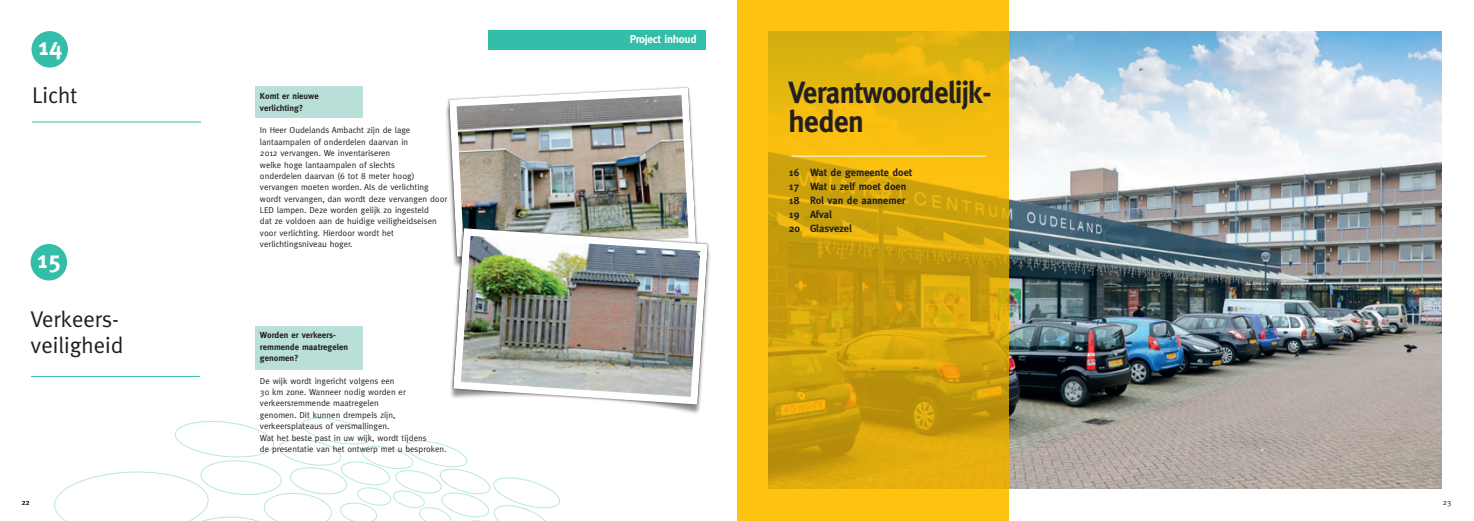
<style>
.page{position:relative;width:1474px;height:521px;background:#fff}
.page>*{position:absolute;margin:0;border:0;box-sizing:border-box;transform-origin:0 0}
.t1{font:700 30.71px/29.1px "Meta";letter-spacing:-.02em;color:#231f20;scale:.93 1}
.t2{font:700 24.41px "Meta";color:#fff}
.t3{font:22.75px/26.2px "Meta";color:#231f20}
.t4{font:700 11.38px "Meta";letter-spacing:-.02em;color:#fff}
.t5{font:700 10.5px/14px "Meta";color:#231f20}
.t6{font:8.75px/11.4px "Meta";color:#231f20}
.t7{font:700 8.75px/11.4px "Meta";color:#231f20}
.t8{font:7.88px "Meta";color:#231f20}
</style>
<div class="page">
<img style="left:1008px;top:189px;width:433px;height:299px">
<img style="left:1008px;top:31px;width:433px;height:158px">
<svg style="left:737px;top:0;width:271px;height:521px"></svg>
<hr style="left:791px;top:156px;width:195px;height:1px;background:#fff">
<div style="left:31px;top:31px;width:37px;height:37px;background:#34bda9;border-radius:50%"></div>
<div style="left:31px;top:244px;width:36px;height:36px;background:#34bda9;border-radius:50%"></div>
<hr style="left:32px;top:122px;width:169px;height:1px;background:#34bda9">
<hr style="left:31px;top:376px;width:169px;height:1px;background:#34bda9">
<div style="left:488px;top:30px;width:218px;height:20px;background:#34bda9"></div>
<img style="left:446px;top:86px;width:251px;height:139px">
<img style="left:450px;top:225px;width:260px;height:183px">
<svg style="left:54px;top:417px;width:507px;height:104px"></svg>
<div style="left:255px;top:87px;width:107px;height:31px;background:#b8e0d8"></div>
<div style="left:255px;top:326px;width:107px;height:44px;background:#b8e0d8"></div>
<h2 class="t2" style="left:38px;top:32px;width:26px">14</h2>
<h3 class="t3" style="left:32px;top:81px;width:47px">Licht</h3>
<h2 class="t2" style="left:37px;top:245px;width:26px">15</h2>
<h3 class="t3" style="left:31px;top:305px;width:94px">Verkeers&shy;veiligheid</h3>
<p class="t8" style="left:21px;top:498px;width:10px">22</p>
<p class="t7" style="left:260px;top:90px;width:60px">Komt er nieuwe verlichting?</p>
<p class="t6" style="left:260px;top:125px;width:189px">In Heer Oudelands Ambacht zijn de lage lantaarnpalen of onderdelen daarvan in<br>2012 vervangen. We inventariseren<br>welke hoge lantaarnpalen of slechts<br>onderdelen daarvan (6 tot 8 meter hoog) vervangen moeten worden. Als de verlichting wordt vervangen, dan wordt deze vervangen door LED lampen. Deze worden gelijk zo ingesteld<br>dat ze voldoen aan de huidige veiligheidseisen voor verlichting. Hierdoor wordt het verlichtingsniveau hoger.</p>
<p class="t7" style="left:260px;top:329px;width:90px">Worden er verkeers&shy;remmende maatregelen genomen?</p>
<p class="t6" style="left:260px;top:375px;width:188px">De wijk wordt ingericht volgens een<br>30 km zone. Wanneer nodig worden er verkeersremmende maatregelen<br>genomen. Dit kunnen drempels zijn, verkeersplateaus of versmallingen.<br>Wat het beste past in uw wijk, wordt tijdens<br>de presentatie van het ontwerp met u besproken.</p>
<h3 class="t4" style="left:629px;top:33px;width:69px">Project inhoud</h3>
<h1 class="t1" style="left:788px;top:77px;width:220px">Verantwoordelijk&shy;heden</h1>
<p class="t5" style="left:789px;top:166px;width:125px">16 Wat de gemeente doet<br>17 Wat u zelf moet doen<br>18 Rol van de aannemer<br>19 Afval<br>20 Glasvezel</p>
<p class="t8" style="left:1442px;top:498px;width:10px">23</p>
</div>
